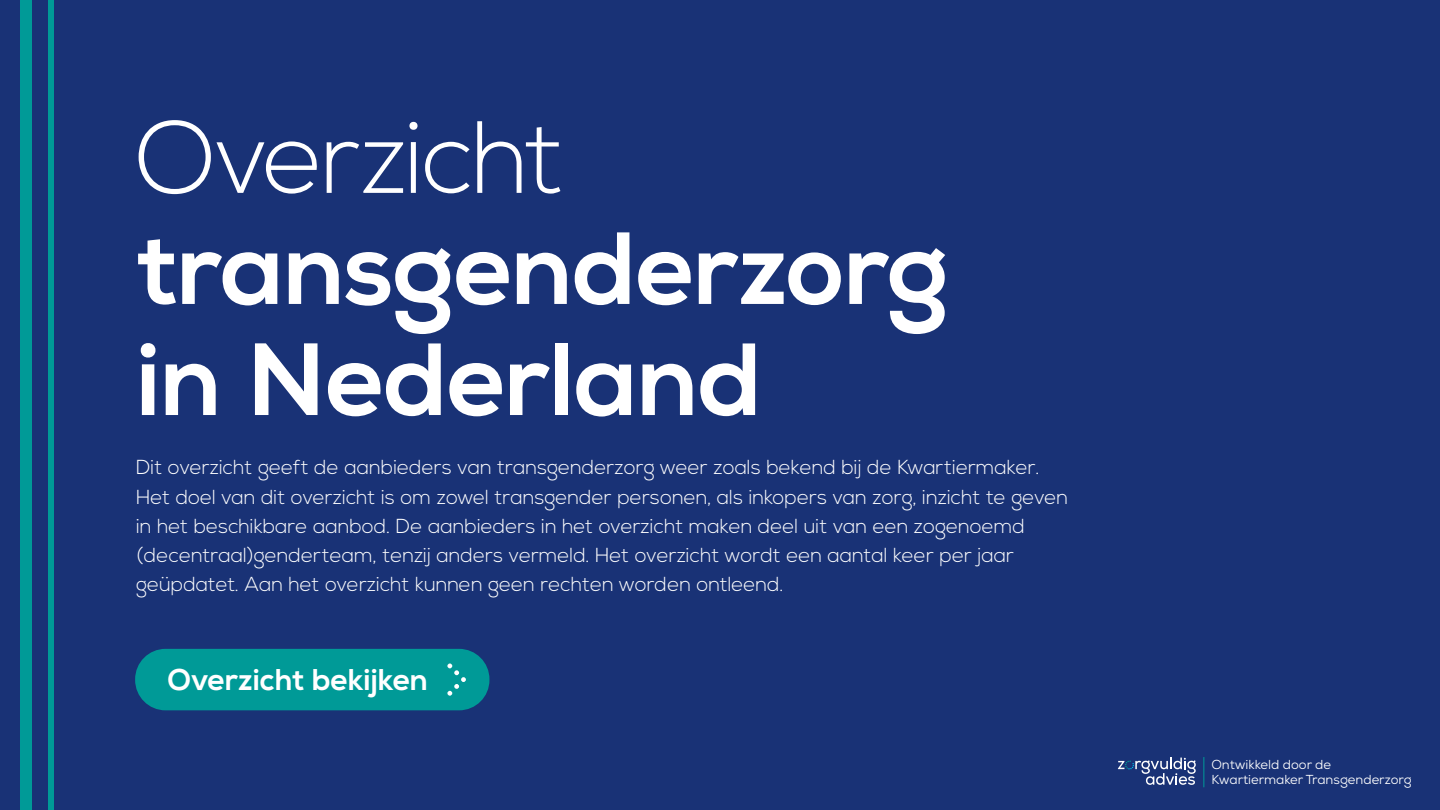
<style>
.page{position:relative;width:1440px;height:810px;background:#193276}
.page>*{position:absolute;margin:0;border:0;box-sizing:border-box;transform-origin:0 0}
.t1{font:800 102.38px/111.1px "Nexa";letter-spacing:-.02em;color:#fff}
.t2{font:300 102.38px "Nexa";letter-spacing:-.025em;color:#fff}
.t3{font:800 30px "Nexa";letter-spacing:-.01em;color:#fff}
.t4{font:300 20.25px/29.2px "Nexa";color:#fff}
.t5{font:12.98px/15.6px "Nexa";color:#fff}
</style>
<div class="page">
<div style="left:48px;top:0;width:6px;height:810px;background:#009a97"></div>
<div style="left:135px;top:649px;width:354px;height:61px;background:#009a97;border-radius:30px"></div>
<svg style="left:1118px;top:758px;width:78px;height:27px"></svg>
<hr style="left:1203px;top:757px;width:1px;height:30px;background:#009a97">
<svg style="left:447px;top:664px;width:19px;height:32px"></svg>
<div style="left:20px;top:0;width:12px;height:810px;background:#009a97"></div>
<h1 class="t2" style="left:135px;top:99px;width:431px">Overzicht</h1>
<h1 class="t1" style="left:135px;top:214px;width:815px">transgenderzorg in Nederland</h1>
<p class="t4" style="left:136px;top:454px;width:934px">Dit overzicht geeft de aanbieders van transgenderzorg weer zoals bekend bij de Kwartiermaker.<br>Het doel van dit overzicht is om zowel transgender personen, als inkopers van zorg, inzicht te geven in het beschikbare aanbod. De aanbieders in het overzicht maken deel uit van een zogenoemd (decentraal)genderteam, tenzij anders vermeld. Het overzicht wordt een aantal keer per jaar geüpdatet. Aan het overzicht kunnen geen rechten worden ontleend.</p>
<h2 class="t3" style="left:167px;top:661px;width:262px">Overzicht bekijken</h2>
<p class="t5" style="left:1212px;top:756px;width:202px">Ontwikkeld door de<br>Kwartiermaker Transgenderzorg</p>
</div>
